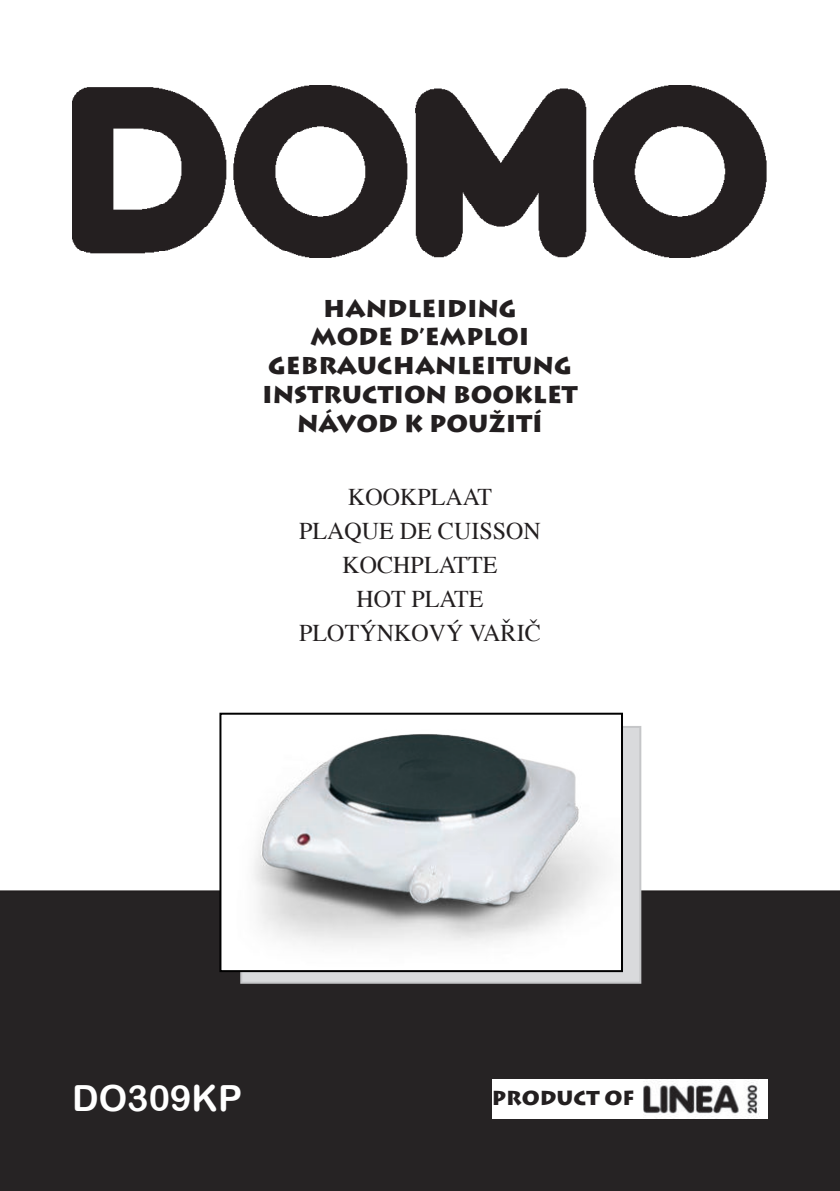
<style>
.page{position:relative;width:840px;height:1191px;background:#fff}
.page>*{position:absolute;margin:0;border:0;box-sizing:border-box;transform-origin:0 0}
.t1{font:36px "Arial Rounded MT Bold";color:#fff}
.t2{font:900 24px/28.8px "Lithos Pro";color:#231f20;text-align:center}
.t3{font:24px/34px "Times";color:#231f20;text-align:center}
.t4{font:900 20px "Lithos Pro";color:#231f20}
</style>
<div class="page">
<img style="left:72px;top:85px;width:695px;height:173px">
<div style="left:0;top:890px;width:839px;height:301px;background:#262324"></div>
<div style="left:638px;top:1079px;width:129px;height:40px;background:#fff"></div>
<img style="left:643px;top:1080px;width:117px;height:38px">
<div style="left:491px;top:1079px;width:150px;height:40px;background:#fff"></div>
<div style="left:240px;top:726px;width:401px;height:257px;background:#d9dadc;border:2px solid #c5c6c8"></div>
<img style="left:222px;top:726px;width:397px;height:243px">
<div style="left:219px;top:712px;width:403px;height:260px;border:2px solid #000"></div>
<p class="t2" style="left:262px;top:294px;width:317px">HANDLEIDING<br>MODE D’EMPLOI<br>GEBRAUCHANLEITUNG<br>INSTRUCTION BOOKLET<br>NÁVOD K POUŽITÍ</p>
<p class="t3" style="left:299px;top:482px;width:243px">KOOKPLAAT<br>PLAQUE DE CUISSON<br>KOCHPLATTE<br>HOT PLATE<br>PLOTÝNKOVÝ VAŘIČ</p>
<h1 class="t1" style="left:72px;top:1077px;width:171px">DO309KP</h1>
<p class="t4" style="left:491px;top:1086px;width:144px">PRODUCT OF</p>
</div>
